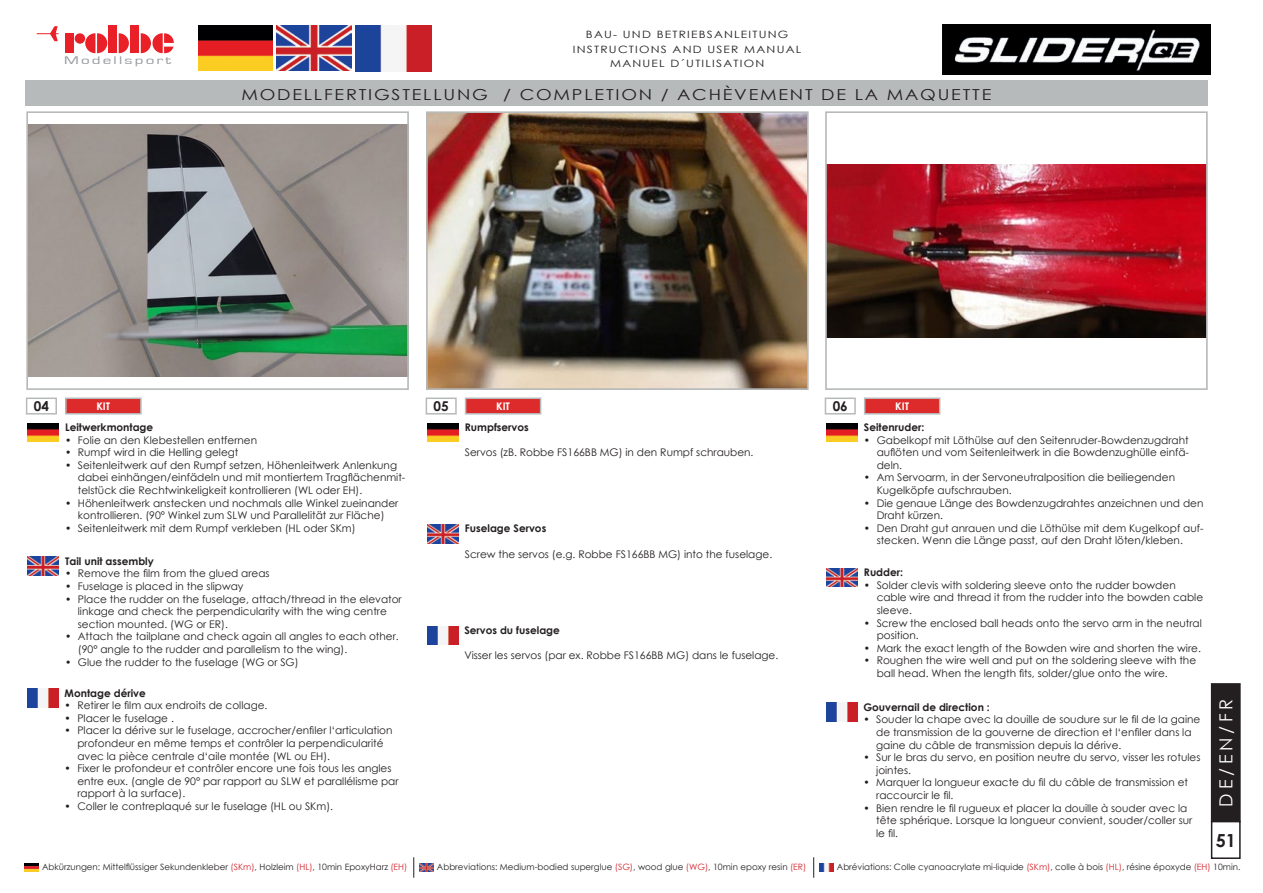
<style>
.page{position:relative;width:1263px;height:893px;background:#fff}
.page>*{position:absolute;margin:0;border:0;box-sizing:border-box;transform-origin:0 0}
.t1{font:18px "Century Gothic";color:#fff}
.t2{font:700 18px "Century Gothic";color:#231f20}
.t3{font:15.15px "Century Gothic";letter-spacing:.1em;color:#231f20;scale:1.19 1}
.t4{font:700 13.5px "Century Gothic";color:#231f20}
.t5{font:11.4px "Eurostile";letter-spacing:.125em;color:#989b9f;scale:1.5 1}
.t6{font:10.5px/12.6px "Century Gothic";color:#231f20}
.t7{font:700 10.5px "Century Gothic";color:#231f20}
.t8{font:700 10.5px "Century Gothic";color:#fff}
.t9{font:10.05px/14.4px "Century Gothic";letter-spacing:.1em;color:#231f20;text-align:center;scale:1.19 1}
.t10{font:8.7px "Century Gothic";color:#231f20}
.s1{font-weight:700}
.s2{color:#d1232a}
</style>
<div class="page">
<div style="left:1211px;top:684px;width:29px;height:137px;background:#231f20"></div>
<div style="left:1211px;top:683px;width:30px;height:139px;border:2px solid #231f20"></div>
<div style="left:1211px;top:821px;width:30px;height:38px;border:2px solid #231f20"></div>
<svg style="left:413px;top:857px;width:1px;height:21px"></svg>
<svg style="left:813px;top:857px;width:1px;height:21px"></svg>
<img style="left:24px;top:863px;width:14px;height:9px">
<img style="left:420px;top:863px;width:14px;height:9px">
<img style="left:820px;top:863px;width:14px;height:9px">
<div style="left:108px;top:26px;width:9px;height:27px;background:#ea2029"></div>
<div style="left:131px;top:26px;width:8px;height:27px;background:#ea2029"></div>
<div style="left:66px;top:33px;width:8px;height:20px;background:#ea2029"></div>
<svg style="left:119px;top:33px;width:10px;height:20px"></svg>
<svg style="left:85px;top:33px;width:23px;height:20px"></svg>
<div style="left:75px;top:33px;width:10px;height:11px;background:#ea2029;border-radius:50%"></div>
<svg style="left:37px;top:26px;width:22px;height:15px"></svg>
<svg style="left:141px;top:33px;width:33px;height:21px"></svg>
<img style="left:198px;top:26px;width:75px;height:45px">
<img style="left:277px;top:26px;width:74px;height:45px">
<img style="left:356px;top:26px;width:75px;height:45px">
<img style="left:943px;top:25px;width:268px;height:50px">
<div style="left:25px;top:80px;width:1182px;height:26px;background:#b7baba"></div>
<img style="left:826px;top:423px;width:31px;height:19px">
<div style="left:825px;top:398px;width:31px;height:17px;border:2px solid #b7baba"></div>
<img style="left:826px;top:568px;width:31px;height:19px">
<img style="left:826px;top:703px;width:31px;height:18px">
<div style="left:865px;top:398px;width:75px;height:16px;background:#dd2b2b"></div>
<div style="left:864px;top:398px;width:76px;height:17px;border:2px solid #b7baba"></div>
<img style="left:828px;top:164px;width:377px;height:173px">
<div style="left:825px;top:111px;width:383px;height:279px;border:2px solid #b7baba"></div>
<img style="left:427px;top:423px;width:31px;height:19px">
<div style="left:426px;top:398px;width:31px;height:17px;border:2px solid #b7baba"></div>
<img style="left:427px;top:525px;width:31px;height:18px">
<img style="left:427px;top:626px;width:31px;height:19px">
<div style="left:466px;top:398px;width:75px;height:16px;background:#dd2b2b"></div>
<div style="left:465px;top:398px;width:76px;height:17px;border:2px solid #b7baba"></div>
<img style="left:429px;top:114px;width:377px;height:273px">
<div style="left:426px;top:111px;width:383px;height:279px;border:2px solid #b7baba"></div>
<img style="left:28px;top:423px;width:31px;height:19px">
<div style="left:26px;top:398px;width:31px;height:17px;border:2px solid #b7baba"></div>
<img style="left:28px;top:557px;width:31px;height:19px">
<img style="left:28px;top:689px;width:31px;height:18px">
<div style="left:66px;top:398px;width:75px;height:16px;background:#dd2b2b"></div>
<div style="left:65px;top:398px;width:77px;height:17px;border:2px solid #b7baba"></div>
<img style="left:29px;top:125px;width:377px;height:252px">
<div style="left:26px;top:111px;width:383px;height:279px;border:2px solid #b7baba"></div>
<p class="t9" style="left:573px;top:27px;width:193px">BAU- UND BETRIEBSANLEITUNG<br>INSTRUCTIONS AND USER MANUAL</p>
<p class="t5" style="left:64px;top:54px;width:73px">Modellsport</p>
<p class="t9" style="left:610px;top:56px;width:131px">MANUEL D´UTILISATION</p>
<h2 class="t3" style="left:241px;top:84px;width:632px">MODELLFERTIGSTELLUNG / COMPLETION / ACHÈVEMENT DE LA MAQUETTE</h2>
<p class="t4" style="left:34px;top:396px;width:17px">04</p>
<p class="t8" style="left:96px;top:398px;width:15px">KIT</p>
<p class="t7" style="left:65px;top:419px;width:90px">Leitwerkmontage</p>
<p class="t6" style="left:65px;top:433px;width:194px"><span class="s1">•</span> Folie an den Klebestellen entfernen</p>
<p class="t6" style="left:65px;top:446px;width:175px"><span class="s1">•</span> Rumpf wird in die Helling gelegt</p>
<p class="t6" style="left:78px;top:458px;width:329px;text-indent:-13px"><span class="s1">•</span> Seitenleitwerk auf den Rumpf setzen, Höhenleitwerk Anlenkung dabei einhängen/einfädeln und mit montiertem Tragflächenmit&shy;telstück die Rechtwinkeligkeit kontrollieren (WL oder EH).</p>
<p class="t6" style="left:65px;top:496px;width:335px;text-align:center"><span class="s1">•</span> Höhenleitwerk anstecken und nochmals alle Winkel zueinander kontrollieren. (90° Winkel zum SLW und Parallelität zur Fläche)</p>
<p class="t6" style="left:65px;top:521px;width:292px"><span class="s1">•</span> Seitenleitwerk mit dem Rumpf verkleben (HL oder SKm)</p>
<p class="t7" style="left:65px;top:553px;width:90px">Tail unit assembly</p>
<p class="t6" style="left:65px;top:567px;width:206px"><span class="s1">•</span> Remove the film from the glued areas</p>
<p class="t6" style="left:65px;top:580px;width:180px"><span class="s1">•</span> Fuselage is placed in the slipway</p>
<p class="t6" style="left:78px;top:592px;width:325px;text-indent:-13px"><span class="s1">•</span> Place the rudder on the fuselage, attach/thread in the elevator linkage and check the perpendicularity with the wing centre section mounted. (WG or ER).</p>
<p class="t6" style="left:78px;top:630px;width:322px;text-indent:-13px"><span class="s1">•</span> Attach the tailplane and check again all angles to each other. (90° angle to the rudder and parallelism to the wing).</p>
<p class="t6" style="left:65px;top:655px;width:235px"><span class="s1">•</span> Glue the rudder to the fuselage (WG or SG)</p>
<p class="t7" style="left:65px;top:685px;width:83px">Montage dérive</p>
<p class="t6" style="left:65px;top:699px;width:204px"><span class="s1">•</span> Retirer le film aux endroits de collage.</p>
<p class="t6" style="left:65px;top:711px;width:111px"><span class="s1">•</span> Placer le fuselage .</p>
<p class="t6" style="left:77px;top:724px;width:317px;text-indent:-13px"><span class="s1">•</span> Placer la dérive sur le fuselage, accrocher/enfiler l‘articulation profondeur en même temps et contrôler la perpendicularité avec la pièce centrale d‘aile montée (WL ou EH).</p>
<p class="t6" style="left:77px;top:762px;width:323px;text-indent:-13px"><span class="s1">•</span> Fixer le profondeur et contrôler encore une fois tous les angles entre eux. (angle de 90° par rapport au SLW et parallélisme par rapport à la surface).</p>
<p class="t6" style="left:65px;top:800px;width:270px"><span class="s1">•</span> Coller le contreplaqué sur le fuselage (HL ou SKm).</p>
<p class="t4" style="left:434px;top:396px;width:17px">05</p>
<p class="t8" style="left:496px;top:398px;width:15px">KIT</p>
<p class="t7" style="left:465px;top:419px;width:66px">Rumpfservos</p>
<p class="t6" style="left:465px;top:446px;width:290px">Servos (zB. Robbe FS166BB MG) in den Rumpf schrauben.</p>
<p class="t7" style="left:465px;top:521px;width:83px">Fuselage Servos</p>
<p class="t6" style="left:465px;top:547px;width:309px">Screw the servos (e.g. Robbe FS166BB MG) into the fuselage.</p>
<p class="t7" style="left:464px;top:622px;width:97px">Servos du fuselage</p>
<p class="t6" style="left:464px;top:649px;width:315px">Visser les servos (par ex. Robbe FS166BB MG) dans le fuselage.</p>
<p class="t4" style="left:833px;top:396px;width:17px">06</p>
<p class="t8" style="left:895px;top:398px;width:15px">KIT</p>
<p class="t7" style="left:864px;top:419px;width:62px">Seitenruder:</p>
<p class="t6" style="left:877px;top:433px;width:314px;text-align:justify;text-indent:-13px"><span class="s1">•</span> Gabelkopf mit Löthülse auf den Seitenruder-Bowdenzugdraht auflöten und vom Seitenleitwerk in die Bowdenzughülle einfä&shy;deln.</p>
<p class="t6" style="left:877px;top:471px;width:300px;text-indent:-13px"><span class="s1">•</span> Am Servoarm, in der Servoneutralposition die beiliegenden<br>Kugelköpfe aufschrauben.</p>
<p class="t6" style="left:877px;top:496px;width:328px;text-indent:-13px"><span class="s1">•</span> Die genaue Länge des Bowdenzugdrahtes anzeichnen und den<br>Draht kürzen.</p>
<p class="t6" style="left:877px;top:521px;width:328px;text-indent:-13px"><span class="s1">•</span> Den Draht gut anrauen und die Löthülse mit dem Kugelkopf auf&shy;stecken. Wenn die Länge passt, auf den Draht löten/kleben.</p>
<p class="t7" style="left:864px;top:564px;width:41px">Rudder:</p>
<p class="t6" style="left:877px;top:578px;width:328px;text-indent:-13px"><span class="s1">•</span> Solder clevis with soldering sleeve onto the rudder bowden cable wire and thread it from the rudder into the bowden cable sleeve.</p>
<p class="t6" style="left:877px;top:616px;width:327px;text-indent:-13px"><span class="s1">•</span> Screw the enclosed ball heads onto the servo arm in the neutral position.</p>
<p class="t6" style="left:864px;top:641px;width:338px"><span class="s1">•</span> Mark the exact length of the Bowden wire and shorten the wire.</p>
<p class="t6" style="left:877px;top:654px;width:321px;text-indent:-13px"><span class="s1">•</span> Roughen the wire well and put on the soldering sleeve with the ball head. When the length fits, solder/glue onto the wire.</p>
<p class="t7" style="left:863px;top:699px;width:128px">Gouvernail de direction :</p>
<p class="t6" style="left:876px;top:713px;width:326px;text-indent:-13px"><span class="s1">•</span> Souder la chape avec la douille de soudure sur le fil de la gaine de transmission de la gouverne de direction et l‘enfiler dans la gaine du câble de transmission depuis la dérive.</p>
<p class="t6" style="left:876px;top:751px;width:326px;text-indent:-13px"><span class="s1">•</span> Sur le bras du servo, en position neutre du servo, visser les rotules jointes.</p>
<p class="t6" style="left:876px;top:776px;width:313px;text-indent:-13px"><span class="s1">•</span> Marquer la longueur exacte du fil du câble de transmission et raccourcir le fil.</p>
<p class="t6" style="left:876px;top:801px;width:318px;text-indent:-13px"><span class="s1">•</span> Bien rendre le fil rugueux et placer la douille à souder avec la tête sphérique. Lorsque la longueur convient, souder/coller sur le fil.</p>
<h1 class="t1" style="left:1213px;top:807px;width:109px;rotate:-90deg">DE/EN/FR</h1>
<h1 class="t2" style="left:1216px;top:827px;width:22px">51</h1>
<p class="t10" style="left:42px;top:860px;width:367px">Abkürzungen: Mittelflüssiger Sekundenkleber <span class="s2">(SKm)</span>, Holzleim <span class="s2">(HL)</span>, 10min EpoxyHarz <span class="s2">(EH)</span></p>
<p class="t10" style="left:437px;top:860px;width:371px">Abbreviations: Medium-bodied superglue <span class="s2">(SG)</span>, wood glue <span class="s2">(WG)</span>, 10min epoxy resin <span class="s2">(ER)</span></p>
<p class="t10" style="left:837px;top:860px;width:405px">Abréviations: Colle cyanoacrylate mi-liquide <span class="s2">(SKm)</span>, colle à bois <span class="s2">(HL)</span>, résine époxyde <span class="s2">(EH)</span> 10min.</p>
</div>
